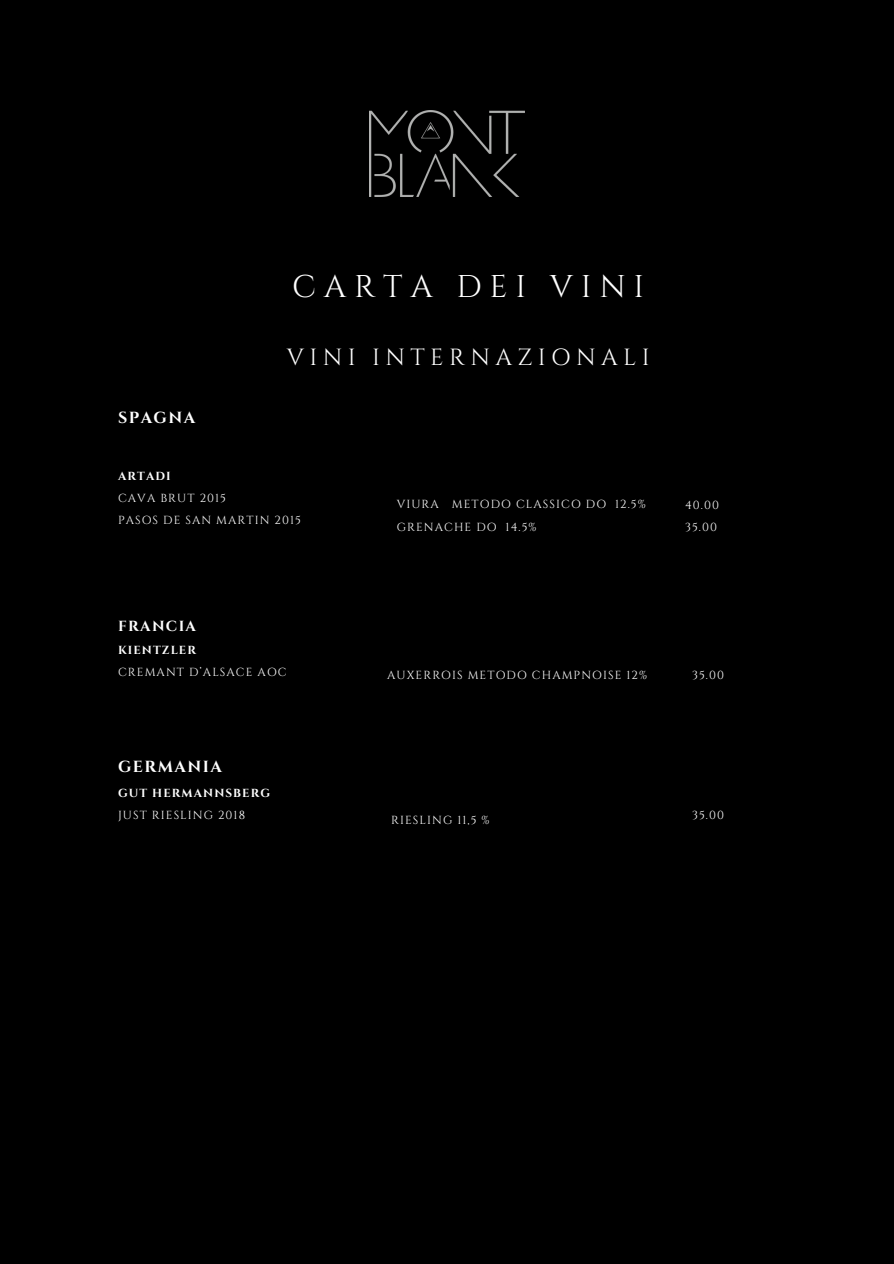
<style>
.page{position:relative;width:894px;height:1264px;background:#fff}
.page>*{position:absolute;margin:0;border:0;box-sizing:border-box;transform-origin:0 0}
.t1{font:31.35px "Cinzel";letter-spacing:.25em;color:#fff}
.t2{font:23.4px "Cinzel";letter-spacing:.23em;color:#fff}
.t3{font:700 16.05px "Cinzel";letter-spacing:.09em;color:#fff}
.t4{font:700 14.55px "Cinzel";letter-spacing:.09em;color:#fff}
.t5{font:11.7px/22.4px "Cinzel";letter-spacing:.09em;color:#fff}
.t6{font:700 11.7px "Cinzel";letter-spacing:.09em;color:#fff}
</style>
<div class="page">
<div style="left:0;top:0;width:893px;height:1263px;background:#000"></div>
<img style="left:369px;top:110px;width:155px;height:87px">
<h1 class="t1" style="left:292px;top:267px;width:353px">CARTA DEI VINI</h1>
<h3 class="t3" style="left:118px;top:407px;width:79px">SPAGNA</h3>
<h2 class="t2" style="left:287px;top:342px;width:364px">VINI INTERNAZIONALI</h2>
<p class="t6" style="left:118px;top:468px;width:54px">ARTADI</p>
<p class="t5" style="left:118px;top:487px;width:184px">CAVA BRUT 2015<br>PASOS DE SAN MARTIN 2015</p>
<p class="t4" style="left:118px;top:616px;width:79px">FRANCIA</p>
<p class="t6" style="left:118px;top:642px;width:79px">KIENTZLER</p>
<p class="t5" style="left:118px;top:661px;width:170px">CREMANT D’ALSACE AOC</p>
<h3 class="t3" style="left:118px;top:756px;width:105px">GERMANIA</h3>
<p class="t6" style="left:118px;top:785px;width:154px">GUT HERMANNSBERG</p>
<p class="t5" style="left:118px;top:804px;width:129px">JUST RIESLING 2018</p>
<p class="t5" style="left:396px;top:494px;width:250px">VIURA METODO CLASSICO DO 12.5%<br>GRENACHE DO 14.5%</p>
<p class="t5" style="left:387px;top:664px;width:261px">AUXERROIS METODO CHAMPNOISE 12%</p>
<p class="t5" style="left:391px;top:808px;width:100px">RIESLING 11,5 %</p>
<p class="t5" style="left:685px;top:494px;width:35px">40.00<br>35.00</p>
<p class="t5" style="left:691px;top:664px;width:33px">35.00</p>
<p class="t5" style="left:691px;top:804px;width:33px">35.00</p>
</div>
